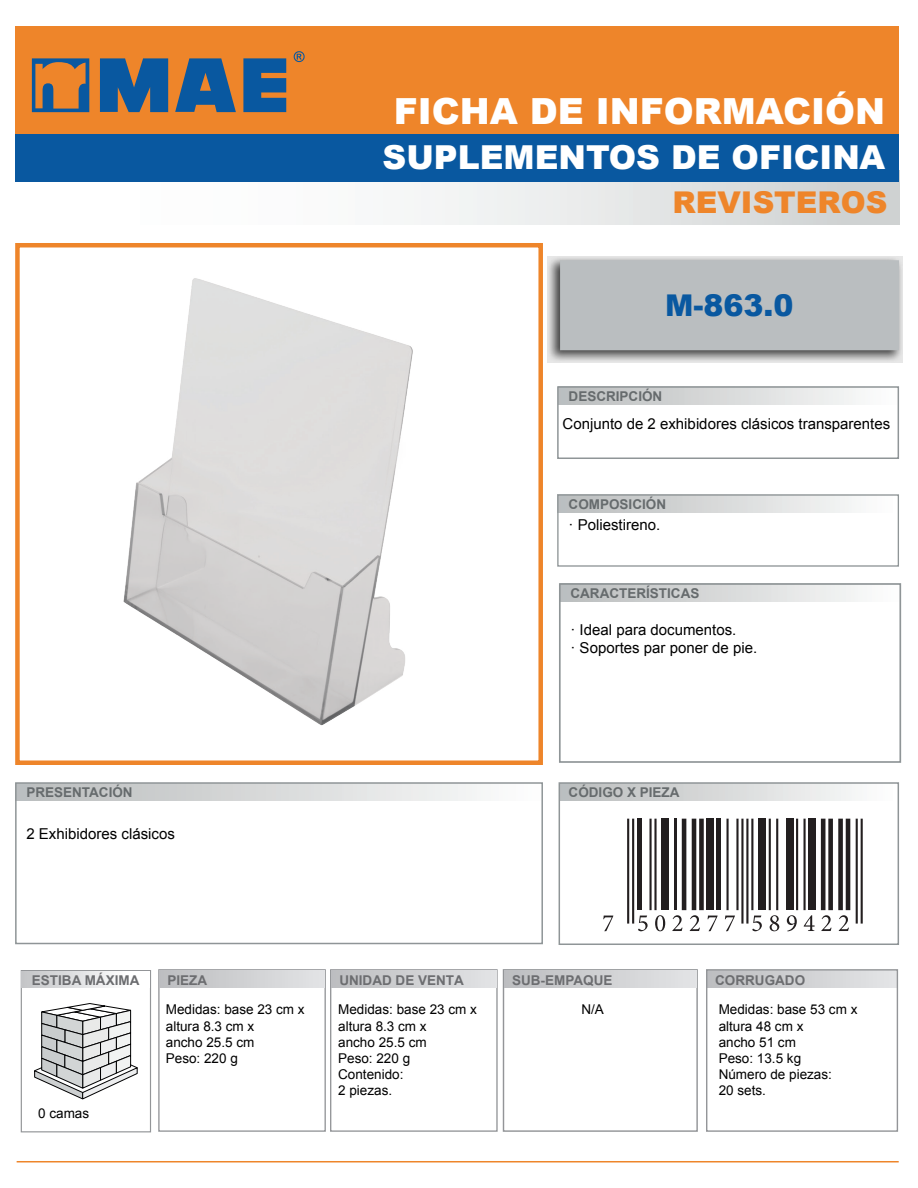
<style>
.page{position:relative;width:918px;height:1188px;background:#fff}
.page>*{position:absolute;margin:0;border:0;box-sizing:border-box;transform-origin:0 0}
.t1{font:900 36px "Arial";color:#fff}
.t2{font:900 33px "Arial";color:#fff}
.t3{font:900 30px "Arial";color:#ee852a}
.t4{font:900 30px "Arial";color:#0958a0}
.t5{font:15px/18px "Arial";color:#000001}
.t6{font:13.5px/16.2px "Arial";color:#000001}
.t7{font:700 13.5px "Arial";color:#666b6d}
.t8{font:700 13.5px "Arial";color:#6c6d70}
</style>
<div class="page">
<div style="left:559px;top:784px;width:338px;height:16px;background:linear-gradient(to right,#b9bcbc,#fdfdfd)"></div>
<div style="left:15px;top:170px;width:884px;height:54px;background:linear-gradient(to right,#fff,#d3d6d6)"></div>
<div style="left:15px;top:117px;width:884px;height:64px;background:#0958a0"></div>
<div style="left:15px;top:26px;width:884px;height:108px;background:#ee852a"></div>
<hr style="left:17px;top:1161px;width:882px;height:1px;background:#ee852a">
<div style="left:15px;top:243px;width:528px;height:522px;border:4px solid #ee852a"></div>
<svg style="left:548px;top:256px;width:355px;height:107px;background:#b4b4b4"></svg>
<div style="left:560px;top:260px;width:339px;height:90px;background:#babec0"></div>
<div style="left:558px;top:387px;width:340px;height:17px;background:linear-gradient(to right,#b9bcbc,#fcfcfc)"></div>
<div style="left:558px;top:495px;width:340px;height:17px;background:linear-gradient(to right,#b9bcbc,#fdfdfd)"></div>
<div style="left:16px;top:784px;width:526px;height:16px;background:linear-gradient(to right,#b9bcbc,#fcfcfc)"></div>
<div style="left:557px;top:386px;width:342px;height:73px;border:2px solid #8f9597"></div>
<div style="left:557px;top:494px;width:342px;height:73px;border:1px solid #8f9597"></div>
<div style="left:15px;top:782px;width:528px;height:162px;border:2px solid #8f9597"></div>
<svg style="left:100px;top:58px;width:68px;height:54px;background:#2b5e8d"></svg>
<svg style="left:175px;top:58px;width:61px;height:54px"></svg>
<svg style="left:243px;top:58px;width:43px;height:54px;background:#265d90"></svg>
<svg style="left:32px;top:58px;width:57px;height:54px"></svg>
<svg style="left:294px;top:51px;width:11px;height:11px"></svg>
<div style="left:559px;top:782px;width:340px;height:163px;border:2px solid #8f9597"></div>
<svg style="left:34px;top:1003px;width:104px;height:96px"></svg>
<div style="left:158px;top:969px;width:168px;height:163px;border:1px solid #939598"></div>
<div style="left:503px;top:969px;width:195px;height:163px;border:1px solid #939598"></div>
<div style="left:707px;top:970px;width:190px;height:17px;background:linear-gradient(to right,#bcbdc0,#e4e5e7)"></div>
<div style="left:159px;top:970px;width:166px;height:17px;background:linear-gradient(to right,#bcbdc0,#e3e4e5)"></div>
<div style="left:504px;top:970px;width:192px;height:17px;background:linear-gradient(to right,#bcbdc0,#e2e3e5)"></div>
<div style="left:21px;top:970px;width:130px;height:162px;border:1px solid #939598"></div>
<div style="left:22px;top:971px;width:128px;height:17px;background:linear-gradient(to right,#c4c6c8,#fff)"></div>
<div style="left:706px;top:969px;width:192px;height:163px;border:1px solid #939598"></div>
<div style="left:330px;top:969px;width:168px;height:163px;border:1px solid #939598"></div>
<div style="left:331px;top:970px;width:165px;height:17px;background:linear-gradient(to right,#bcbdc0,#e3e4e5)"></div>
<div style="left:560px;top:583px;width:340px;height:18px;background:linear-gradient(to right,#b9bcbc,#fcfcfc)"></div>
<div style="left:559px;top:583px;width:342px;height:180px;border:2px solid #8f9597"></div>
<img style="left:123px;top:278px;width:290px;height:448px">
<hr style="left:627px;top:819px;width:2px;height:105px;background:#231f20">
<hr style="left:632px;top:819px;width:2px;height:105px;background:#231f20">
<div style="left:637px;top:819px;width:5px;height:91px;background:#231f20"></div>
<hr style="left:649px;top:819px;width:3px;height:91px;background:#231f20">
<hr style="left:654px;top:819px;width:3px;height:91px;background:#231f20">
<div style="left:662px;top:819px;width:7px;height:91px;background:#231f20"></div>
<hr style="left:717px;top:819px;width:4px;height:91px;background:#231f20">
<hr style="left:726px;top:819px;width:3px;height:91px;background:#231f20">
<hr style="left:736px;top:819px;width:3px;height:91px;background:#231f20">
<hr style="left:751px;top:819px;width:2px;height:91px;background:#231f20">
<hr style="left:741px;top:819px;width:3px;height:105px;background:#231f20">
<hr style="left:746px;top:819px;width:2px;height:105px;background:#231f20">
<div style="left:759px;top:819px;width:7px;height:91px;background:#231f20"></div>
<hr style="left:769px;top:819px;width:2px;height:91px;background:#231f20">
<hr style="left:776px;top:819px;width:2px;height:91px;background:#231f20">
<div style="left:786px;top:819px;width:7px;height:91px;background:#231f20"></div>
<hr style="left:796px;top:819px;width:2px;height:91px;background:#231f20">
<hr style="left:804px;top:819px;width:2px;height:91px;background:#231f20">
<div style="left:808px;top:819px;width:8px;height:91px;background:#231f20"></div>
<hr style="left:856px;top:819px;width:2px;height:105px;background:#231f20">
<hr style="left:861px;top:819px;width:2px;height:105px;background:#231f20">
<svg style="left:603px;top:916px;width:10px;height:15px"></svg>
<svg style="left:638px;top:916px;width:10px;height:15px"></svg>
<svg style="left:655px;top:915px;width:10px;height:16px"></svg>
<svg style="left:672px;top:819px;width:46px;height:112px"></svg>
<svg style="left:725px;top:916px;width:10px;height:15px"></svg>
<svg style="left:752px;top:916px;width:10px;height:15px"></svg>
<svg style="left:770px;top:915px;width:9px;height:16px"></svg>
<svg style="left:787px;top:915px;width:10px;height:16px"></svg>
<svg style="left:804px;top:915px;width:11px;height:16px"></svg>
<svg style="left:821px;top:819px;width:29px;height:112px"></svg>
<h1 class="t1" style="left:394px;top:85px;width:493px">FICHA DE INFORMACIÓN</h1>
<h2 class="t2" style="left:383px;top:133px;width:504px">SUPLEMENTOS DE OFICINA</h2>
<h3 class="t3" style="left:673px;top:180px;width:216px">REVISTEROS</h3>
<h3 class="t4" style="left:665px;top:283px;width:130px">M-863.0</h3>
<p class="t7" style="left:569px;top:387px;width:95px">DESCRIPCIÓN</p>
<p class="t5" style="left:563px;top:415px;width:329px">Conjunto de 2 exhibidores clásicos transparentes</p>
<p class="t7" style="left:569px;top:495px;width:99px">COMPOSICIÓN</p>
<p class="t5" style="left:569px;top:516px;width:93px">· Poliestireno.</p>
<p class="t7" style="left:571px;top:584px;width:130px">CARACTERÍSTICAS</p>
<p class="t7" style="left:26px;top:783px;width:108px">PRESENTACIÓN</p>
<p class="t5" style="left:26px;top:825px;width:150px">2 Exhibidores clásicos</p>
<p class="t5" style="left:571px;top:621px;width:188px">· Ideal para documentos.<br>· Soportes par poner de pie.</p>
<p class="t7" style="left:569px;top:783px;width:113px">CÓDIGO X PIEZA</p>
<p class="t8" style="left:32px;top:971px;width:109px">ESTIBA MÁXIMA</p>
<p class="t8" style="left:168px;top:971px;width:41px">PIEZA</p>
<p class="t8" style="left:339px;top:971px;width:126px">UNIDAD DE VENTA</p>
<p class="t8" style="left:512px;top:971px;width:102px">SUB-EMPAQUE</p>
<p class="t8" style="left:715px;top:971px;width:91px">CORRUGADO</p>
<p class="t6" style="left:719px;top:1002px;width:140px">Medidas: base 53 cm x altura 48 cm x<br>ancho 51 cm<br>Peso: 13.5 kg<br>Número de piezas:<br>20 sets.</p>
<p class="t6" style="left:166px;top:1002px;width:140px">Medidas: base 23 cm x</p>
<p class="t6" style="left:581px;top:1002px;width:24px">N/A</p>
<p class="t6" style="left:166px;top:1018px;width:90px;text-align:justify">altura 8.3 cm x ancho 25.5 cm Peso: 220 g</p>
<p class="t6" style="left:338px;top:1002px;width:140px">Medidas: base 23 cm x altura 8.3 cm x<br>ancho 25.5 cm<br>Peso: 220 g<br>Contenido:<br>2 piezas.</p>
<p class="t6" style="left:38px;top:1105px;width:53px">0 camas</p>
</div>
